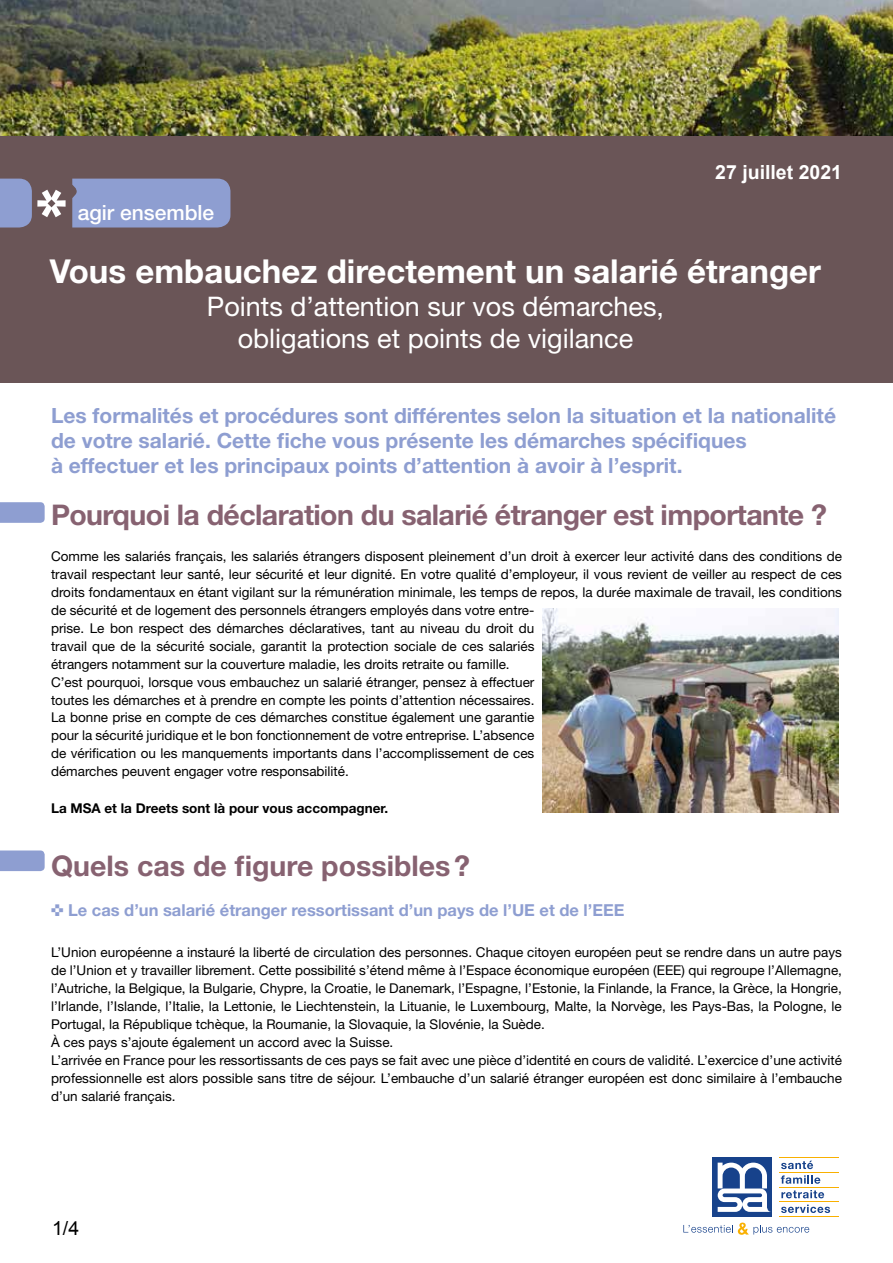
<style>
.page{position:relative;width:893px;height:1263px;background:#fff}
.page>*{position:absolute;margin:0;border:0;box-sizing:border-box;transform-origin:0 0}
.t1{font:700 33px "Helvetica Neue LT";color:#fff}
.t2{font:700 28.5px "Helvetica Neue LT";letter-spacing:-.02em;color:#876271}
.t3{font:700 28.5px "Helvetica Neue LT";color:#876271}
.t4{font:27px/32.4px "Helvetica Neue LT";color:#fff;text-align:center}
.t5{font:700 21px/25.2px "Helvetica Neue LT";color:#8e9ed1}
.t6{font:500 21px "Helvetica Neue LT";color:#fff}
.t7{font:700 19.5px "Arial";color:#fff}
.t8{font:19.5px "Arial";color:#000}
.t9{font:700 16.5px "Helvetica Neue LT";color:#8e9ed1}
.t10{font:13.5px/18px "Helvetica Neue LT";color:#000}
.t11{font:700 13.5px "Helvetica Neue LT";color:#000}
</style>
<div class="page">
<img style="left:0;top:0;width:893px;height:136px">
<div style="left:0;top:136px;width:893px;height:247px;background:#6a5557"></div>
<div style="left:72px;top:179px;width:158px;height:48px;background:#8e9ed1"></div>
<svg style="left:0;top:179px;width:66px;height:48px"></svg>
<svg style="left:781px;top:1161px;width:32px;height:8px"></svg>
<svg style="left:781px;top:1175px;width:39px;height:9px"></svg>
<svg style="left:781px;top:1190px;width:43px;height:8px"></svg>
<svg style="left:781px;top:1204px;width:49px;height:9px"></svg>
<hr style="left:780px;top:1157px;width:59px;height:1px;background:#f9b000">
<hr style="left:780px;top:1172px;width:59px;height:1px;background:#f9b000">
<hr style="left:780px;top:1187px;width:59px;height:1px;background:#f9b000">
<hr style="left:780px;top:1201px;width:59px;height:1px;background:#f9b000">
<hr style="left:780px;top:1216px;width:59px;height:1px;background:#f9b000">
<div style="left:713px;top:1157px;width:59px;height:60px;background:#17428b"></div>
<svg style="left:718px;top:1162px;width:53px;height:50px"></svg>
<svg style="left:683px;top:1222px;width:126px;height:13px"></svg>
<svg style="left:0;top:502px;width:45px;height:21px"></svg>
<svg style="left:0;top:850px;width:45px;height:21px"></svg>
<img style="left:543px;top:608px;width:296px;height:204px">
<h3 class="t7" style="left:715px;top:159px;width:128px">27 juillet 2021</h3>
<h3 class="t6" style="left:78px;top:200px;width:138px">agir ensemble</h3>
<h1 class="t1" style="left:50px;top:251px;width:773px">Vous embauchez directement un salarié étranger</h1>
<h3 class="t4" style="left:207px;top:290px;width:459px">Points d’attention sur vos démarches, obligations et points de vigilance</h3>
<h3 class="t5" style="left:51px;top:402px;width:786px">Les formalités et procédures sont différentes selon la situation et la nationalité de votre salarié. Cette fiche vous présente les démarches spécifiques<br>à effectuer et les principaux points d’attention à avoir à l’esprit.</h3>
<h2 class="t2" style="left:51px;top:497px;width:777px">Pourquoi la déclaration du salarié étranger est importante ?</h2>
<p class="t10" style="left:51px;top:546px;width:792px">Comme les salariés français, les salariés étrangers disposent pleinement d’un droit à exercer leur activité dans des conditions de travail respectant leur santé, leur sécurité et leur dignité. En votre qualité d’employeur, il vous revient de veiller au respect de ces droits fondamentaux en étant vigilant sur la rémunération minimale, les temps de repos, la durée maximale de travail, les conditions de sécurité et de logement des personnels étrangers employés dans votre entre-<br>prise. Le bon respect des démarches déclaratives, tant au niveau du droit du<br>travail que de la sécurité sociale, garantit la protection sociale de ces salariés<br>étrangers notamment sur la couverture maladie, les droits retraite ou famille.<br>C’est pourquoi, lorsque vous embauchez un salarié étranger, pensez à effectuer<br>toutes les démarches et à prendre en compte les points d’attention nécessaires.<br>La bonne prise en compte de ces démarches constitue également une garantie<br>pour la sécurité juridique et le bon fonctionnement de votre entreprise. L’absence<br>de vérification ou les manquements importants dans l’accomplissement de ces<br>démarches peuvent engager votre responsabilité.</p>
<p class="t11" style="left:51px;top:799px;width:339px">La MSA et la Dreets sont là pour vous accompagner.</p>
<h2 class="t3" style="left:51px;top:848px;width:420px">Quels cas de figure possibles?</h2>
<p class="t9" style="left:51px;top:900px;width:575px">✜ Le cas d’un salarié étranger ressortissant d’un pays de l’UE et de l’EEE</p>
<p class="t10" style="left:51px;top:942px;width:792px">L’Union européenne a instauré la liberté de circulation des personnes. Chaque citoyen européen peut se rendre dans un autre pays de l’Union et y travailler librement. Cette possibilité s’étend même à l’Espace économique européen (EEE) qui regroupe l’Allemagne, l’Autriche, la Belgique, la Bulgarie, Chypre, la Croatie, le Danemark, l’Espagne, l’Estonie, la Finlande, la France, la Grèce, la Hongrie, l’Irlande, l’Islande, l’Italie, la Lettonie, le Liechtenstein, la Lituanie, le Luxembourg, Malte, la Norvège, les Pays-Bas, la Pologne, le Portugal, la République tchèque, la Roumanie, la Slovaquie, la Slovénie, la Suède.<br>À ces pays s’ajoute également un accord avec la Suisse.<br>L’arrivée en France pour les ressortissants de ces pays se fait avec une pièce d’identité en cours de validité. L’exercice d’une activité professionnelle est alors possible sans titre de séjour. L’embauche d’un salarié étranger européen est donc similaire à l’embauche d’un salarié français.</p>
<h3 class="t8" style="left:52px;top:1215px;width:29px">1/4</h3>
</div>
